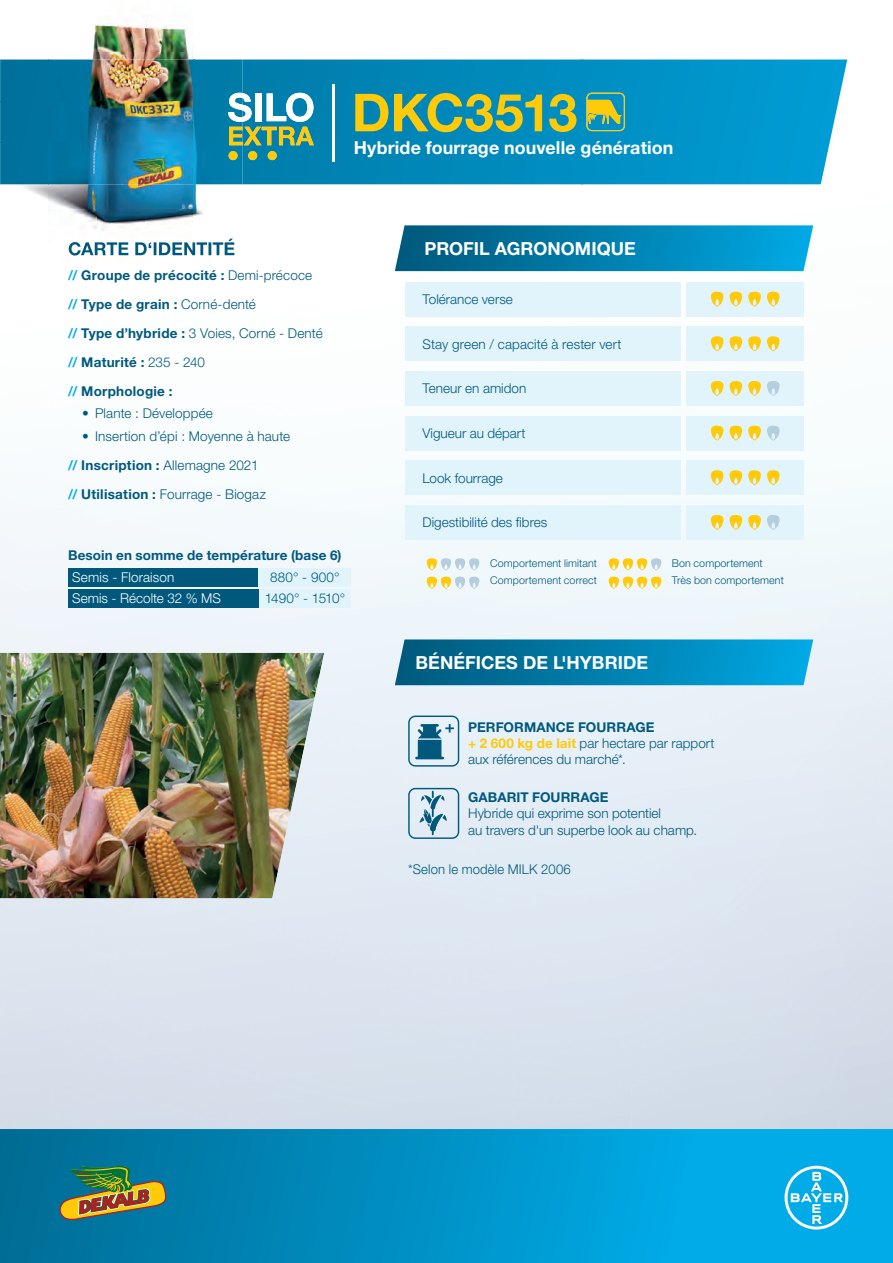
<style>
.page{position:relative;width:893px;height:1263px;background:#fff}
.page>*{position:absolute;margin:0;border:0;box-sizing:border-box;transform-origin:0 0}
.t1{font:700 18px "Helvetica Neue LT Pro";letter-spacing:.005em;color:#fff}
.t2{font:700 17.85px "Helvetica Neue LT Pro";letter-spacing:.01em;color:#fff}
.t3{font:300 13.5px/16.2px "Helvetica Neue LT Pro";color:#00597d}
.t4{font:700 13.5px/29px "Helvetica Neue LT Pro";letter-spacing:.015em;color:#00597d}
.t5{font:300 13.5px "Helvetica Neue LT Pro";letter-spacing:.005em;color:#fff}
.t6{font:300 13.5px "Helvetica Neue LT Pro";letter-spacing:-.055em;color:#00597d}
.t7{font:300 10.65px "Helvetica Neue LT Pro";letter-spacing:.01em;color:#00597d}
.s1{color:#00abe7}
.s2{font-weight:300}
.s3{font-weight:700;color:#00abe7}
.s4{font-weight:700}
.s5{font-weight:700;color:#feca0a}
</style>
<div class="page">
<img style="left:242px;top:59px;width:606px;height:2px">
<img style="left:209px;top:184px;width:422px;height:605px">
<div style="left:51px;top:506px;width:158px;height:147px;background:#f2f7fb"></div>
<img style="left:242px;top:60px;width:605px;height:124px">
<svg style="left:248px;top:151px;width:9px;height:9px"></svg>
<svg style="left:268px;top:151px;width:9px;height:9px"></svg>
<svg style="left:242px;top:93px;width:72px;height:52px"></svg>
<img style="left:244px;top:127px;width:33px;height:18px">
<img style="left:279px;top:127px;width:35px;height:18px">
<img style="left:242px;top:93px;width:10px;height:29px">
<img style="left:292px;top:94px;width:294px;height:36px">
<img style="left:255px;top:93px;width:6px;height:28px">
<img style="left:267px;top:93px;width:46px;height:29px">
<img style="left:333px;top:84px;width:1px;height:77px">
<img style="left:355px;top:93px;width:221px;height:39px">
<img style="left:355px;top:141px;width:318px;height:16px">
<svg style="left:586px;top:93px;width:39px;height:38px"></svg>
<img style="left:588px;top:100px;width:34px;height:24px">
<img style="left:0;top:653px;width:324px;height:245px">
<svg style="left:0;top:1129px;width:893px;height:134px;background:#0092c7"></svg>
<svg style="left:784px;top:1166px;width:64px;height:63px"></svg>
<svg style="left:60px;top:1166px;width:106px;height:54px;background:#637f57"></svg>
<div style="left:68px;top:568px;width:191px;height:18px;background:#00597d"></div>
<div style="left:259px;top:568px;width:92px;height:18px;background:#e1f4fc"></div>
<div style="left:259px;top:589px;width:92px;height:19px;background:#e1f4fc"></div>
<div style="left:68px;top:589px;width:191px;height:19px;background:#00597d"></div>
<svg style="left:395px;top:225px;width:418px;height:46px;background:#0783b1"></svg>
<img style="left:0;top:22px;width:242px;height:240px">
<svg style="left:229px;top:151px;width:9px;height:9px"></svg>
<img style="left:229px;top:127px;width:13px;height:18px">
<img style="left:69px;top:239px;width:83px;height:17px">
<img style="left:69px;top:242px;width:82px;height:14px">
<img style="left:152px;top:239px;width:82px;height:17px">
<svg style="left:395px;top:639px;width:418px;height:46px;background:#0783b1"></svg>
<div style="left:405px;top:282px;width:276px;height:34px;background:#e1f4fc"></div>
<div style="left:686px;top:282px;width:118px;height:34px;background:#e1f4fc"></div>
<svg style="left:711px;top:292px;width:12px;height:15px"></svg>
<svg style="left:729px;top:292px;width:13px;height:15px"></svg>
<svg style="left:748px;top:292px;width:13px;height:15px"></svg>
<svg style="left:767px;top:292px;width:13px;height:15px"></svg>
<div style="left:686px;top:327px;width:118px;height:34px;background:#e1f4fc"></div>
<div style="left:405px;top:327px;width:276px;height:34px;background:#e1f4fc"></div>
<svg style="left:711px;top:336px;width:12px;height:15px"></svg>
<svg style="left:729px;top:336px;width:13px;height:15px"></svg>
<svg style="left:748px;top:336px;width:13px;height:15px"></svg>
<svg style="left:767px;top:336px;width:13px;height:15px"></svg>
<div style="left:686px;top:371px;width:118px;height:34px;background:#e1f4fc"></div>
<div style="left:405px;top:371px;width:276px;height:34px;background:#e1f4fc"></div>
<svg style="left:711px;top:381px;width:12px;height:15px"></svg>
<svg style="left:729px;top:381px;width:13px;height:15px"></svg>
<svg style="left:748px;top:381px;width:13px;height:15px"></svg>
<svg style="left:767px;top:381px;width:13px;height:15px"></svg>
<svg style="left:427px;top:558px;width:52px;height:12px"></svg>
<svg style="left:609px;top:558px;width:52px;height:12px"></svg>
<svg style="left:427px;top:576px;width:52px;height:13px"></svg>
<svg style="left:609px;top:576px;width:52px;height:13px"></svg>
<div style="left:686px;top:416px;width:118px;height:34px;background:#e1f4fc"></div>
<div style="left:686px;top:461px;width:118px;height:34px;background:#e1f4fc"></div>
<div style="left:686px;top:505px;width:118px;height:34px;background:#e1f4fc"></div>
<div style="left:405px;top:416px;width:276px;height:34px;background:#e1f4fc"></div>
<div style="left:405px;top:461px;width:276px;height:34px;background:#e1f4fc"></div>
<div style="left:405px;top:505px;width:276px;height:34px;background:#e1f4fc"></div>
<svg style="left:711px;top:425px;width:12px;height:15px"></svg>
<svg style="left:711px;top:470px;width:12px;height:15px"></svg>
<svg style="left:711px;top:515px;width:12px;height:15px"></svg>
<svg style="left:729px;top:425px;width:13px;height:15px"></svg>
<svg style="left:729px;top:470px;width:13px;height:15px"></svg>
<svg style="left:729px;top:515px;width:13px;height:15px"></svg>
<svg style="left:748px;top:425px;width:13px;height:15px"></svg>
<svg style="left:748px;top:470px;width:13px;height:15px"></svg>
<svg style="left:748px;top:515px;width:13px;height:15px"></svg>
<svg style="left:767px;top:425px;width:13px;height:15px"></svg>
<svg style="left:767px;top:470px;width:13px;height:15px"></svg>
<svg style="left:767px;top:515px;width:13px;height:15px"></svg>
<svg style="left:408px;top:715px;width:51px;height:52px;background:#8eb5c8"></svg>
<svg style="left:408px;top:788px;width:51px;height:51px;background:#b0cad9"></svg>
<h2 class="t2" style="left:354px;top:141px;width:321px">Hybride fourrage nouvelle génération</h2>
<p class="t4" style="left:68px;top:262px;width:256px"><span class="s1">//</span> Groupe de précocité : <span class="s2">Demi-précoce </span><span class="s1">//</span> Type de grain : <span class="s2">Corné-denté<br></span><span class="s1">//</span> Type d’hybride : <span class="s2">3 Voies, Corné - Denté </span><span class="s1">//</span> Maturité : <span class="s2">235 - 240<br></span><span class="s1">//</span> Morphologie :</p>
<p class="t3" style="left:82px;top:407px;width:132px">• Plante : Développée</p>
<p class="t3" style="left:68px;top:423px;width:224px;line-height:29px;text-indent:14px">• Insertion d’épi : Moyenne à haute <span class="s3">//</span> <span class="s4">Inscription :</span> Allemagne 2021<br><span class="s3">//</span> <span class="s4">Utilisation :</span> Fourrage - Biogaz</p>
<p class="t4" style="left:68px;top:542px;width:275px">Besoin en somme de température (base 6)</p>
<p class="t5" style="left:72px;top:572px;width:104px">Semis - Floraison</p>
<p class="t3" style="left:270px;top:571px;width:71px">880° - 900°</p>
<p class="t5" style="left:72px;top:594px;width:150px">Semis - Récolte 32 % MS</p>
<p class="t6" style="left:265px;top:594px;width:82px">1490° - 1510°</p>
<h1 class="t1" style="left:425px;top:242px;width:213px">PROFIL AGRONOMIQUE</h1>
<h1 class="t1" style="left:393px;top:243px;width:199px">AGRONOMIC PROFILE</h1>
<p class="t3" style="left:422px;top:292px;width:92px">Tolérance verse</p>
<p class="t3" style="left:422px;top:337px;width:201px">Stay green / capacité à rester vert</p>
<p class="t3" style="left:422px;top:382px;width:105px">Teneur en amidon</p>
<p class="t3" style="left:422px;top:426px;width:82px">Look fourrage</p>
<p class="t3" style="left:422px;top:471px;width:110px">Helminthosporiose</p>
<p class="t3" style="left:422px;top:426px;width:105px">Vigueur au départ</p>
<p class="t3" style="left:422px;top:471px;width:82px">Look fourrage</p>
<p class="t3" style="left:422px;top:516px;width:126px">Digestibilité des fibres</p>
<p class="t7" style="left:490px;top:559px;width:108px">Comportement limitant</p>
<p class="t7" style="left:672px;top:559px;width:92px">Bon comportement</p>
<p class="t7" style="left:490px;top:577px;width:108px">Comportement correct</p>
<p class="t7" style="left:672px;top:577px;width:113px">Très bon comportement</p>
<h1 class="t1" style="left:416px;top:656px;width:234px">BÉNÉFICES DE L'HYBRIDE</h1>
<p class="t3" style="left:468px;top:720px;width:248px"><span class="s4">PERFORMANCE FOURRAGE<br></span><span class="s5">+ 2 600 kg de lait</span> par hectare par rapport aux références du marché*.</p>
<p class="t4" style="left:468px;top:784px;width:142px">GABARIT FOURRAGE</p>
<p class="t3" style="left:468px;top:807px;width:231px">Hybride qui exprime son potentiel<br>au travers d'un superbe look au champ.</p>
<p class="t3" style="left:408px;top:863px;width:164px">*Selon le modèle MILK 2006</p>
</div>
